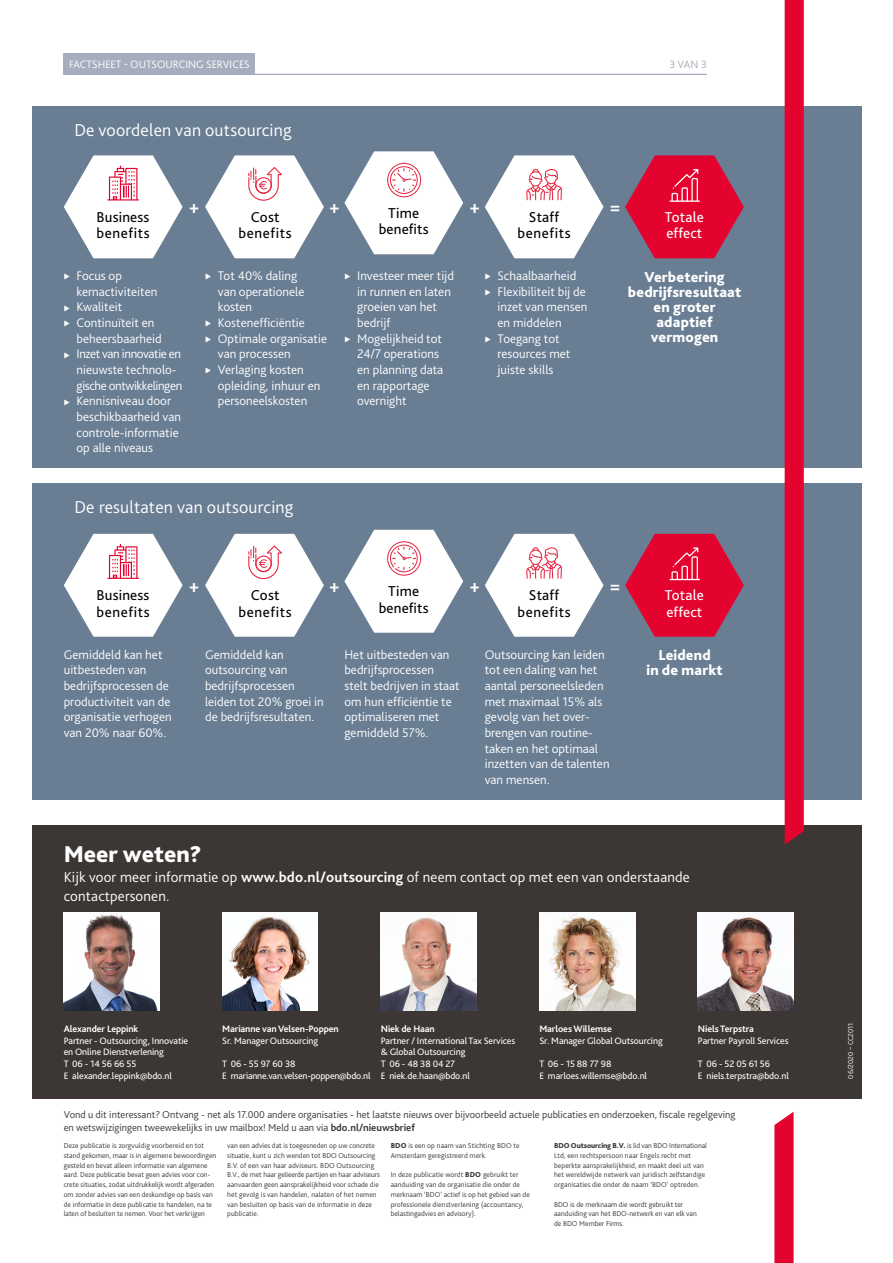
<style>
.page{position:relative;width:893px;height:1263px;background:#fff}
.page>*{position:absolute;margin:0;border:0;box-sizing:border-box;transform-origin:0 0}
.t1{font:800 24px "Bliss Pro";color:#fff}
.t2{font:300 18px "Bliss Pro";letter-spacing:.01em;color:#fff}
.t3{font:700 18px "Bliss Pro";color:#fff}
.t4{font:300 15px/19.5px "Bliss Pro";letter-spacing:.01em;color:#fff}
.t5{font:800 15px/15px "Bliss Pro";letter-spacing:.01em;color:#fff;text-align:center}
.t6{font:15px/16.5px "Bliss Pro";letter-spacing:.01em;color:#000}
.t7{font:15px/16.5px "Bliss Pro";letter-spacing:.04em;color:#000;text-align:center}
.t8{font:15px/16.5px "Bliss Pro";letter-spacing:.01em;color:#fff}
.t9{font:300 13.05px/15.6px "Bliss Pro";color:#fff}
.t10{font:300 11.25px "Bliss Pro";color:#fff}
.t11{font:300 11.25px "Bliss Pro";color:#a6adbc}
.t12{font:300 10.5px/13.5px "Bliss Pro";color:#3c3734}
.t13{font:9.75px/11.7px "Bliss Pro";letter-spacing:-.01em;color:#fff}
.t14{font:700 9.75px "Bliss Pro";letter-spacing:-.01em;color:#fff}
.t15{font:300 7.5px/9.8px "Bliss Pro";color:#3c3734}
.t16{font:300 7.5px "Bliss Pro";color:#fff}
.s1{font-weight:700}
.s2{font-weight:800}
</style>
<div class="page">
<div style="left:32px;top:106px;width:829px;height:362px;background:#697d93"></div>
<div style="left:32px;top:483px;width:829px;height:317px;background:#697d93"></div>
<svg style="left:774px;top:1112px;width:20px;height:151px;background:#e6173f"></svg>
<div style="left:32px;top:825px;width:829px;height:273px;background:#3c3734"></div>
<div style="left:785px;top:0;width:19px;height:844px;background:#e4032e"></div>
<img style="left:64px;top:913px;width:95px;height:97px">
<img style="left:222px;top:913px;width:96px;height:97px">
<img style="left:381px;top:913px;width:95px;height:97px">
<img style="left:539px;top:913px;width:96px;height:97px">
<img style="left:698px;top:913px;width:96px;height:97px">
<svg style="left:64px;top:155px;width:119px;height:103px"></svg>
<svg style="left:64px;top:534px;width:119px;height:103px"></svg>
<svg style="left:344px;top:151px;width:119px;height:103px"></svg>
<svg style="left:344px;top:530px;width:119px;height:103px"></svg>
<svg style="left:625px;top:155px;width:119px;height:103px"></svg>
<svg style="left:625px;top:534px;width:119px;height:103px"></svg>
<svg style="left:205px;top:155px;width:119px;height:103px"></svg>
<svg style="left:205px;top:534px;width:119px;height:103px"></svg>
<svg style="left:485px;top:155px;width:119px;height:103px"></svg>
<svg style="left:485px;top:534px;width:119px;height:103px"></svg>
<hr style="left:64px;top:74px;width:643px;height:1px;background:#a6adbc">
<div style="left:64px;top:53px;width:191px;height:21px;background:#a6adbc"></div>
<h3 class="t10" style="left:69px;top:57px;width:182px">FACTSHEET - OUTSOURCING SERVICES</h3>
<h3 class="t11" style="left:670px;top:57px;width:39px">3 VAN 3</h3>
<h2 class="t2" style="left:74px;top:119px;width:219px">De voordelen van outsourcing</h2>
<h3 class="t6" style="left:96px;top:208px;width:55px">Business benefits</h3>
<h2 class="t3" style="left:189px;top:196px;width:11px">+</h2>
<h3 class="t7" style="left:239px;top:208px;width:55px">Cost benefits</h3>
<h2 class="t3" style="left:329px;top:196px;width:11px">+</h2>
<h3 class="t6" style="left:379px;top:204px;width:51px;text-align:center">Time benefits</h3>
<h2 class="t3" style="left:470px;top:196px;width:11px">+</h2>
<h3 class="t7" style="left:517px;top:208px;width:55px">Staff benefits</h3>
<h2 class="t3" style="left:610px;top:196px;width:11px">=</h2>
<h3 class="t8" style="left:665px;top:208px;width:40px">Totale effect</h3>
<h3 class="t9" style="left:77px;top:268px;width:107px">Focus op kernactiviteiten<br>Kwaliteit<br>Continuïteit en beheersbaarheid<br>Inzet van innovatie en nieuwste technolo&shy;gische ontwikkelingen<br>Kennisniveau door beschikbaarheid van controle-informatie op alle niveaus</h3>
<h3 class="t9" style="left:218px;top:268px;width:111px">Tot 40% daling<br>van operationele kosten<br>Kostenefficiëntie<br>Optimale organisatie van processen<br>Verlaging kosten opleiding, inhuur en personeelskosten</h3>
<h3 class="t9" style="left:357px;top:268px;width:98px">Investeer meer tijd in runnen en laten groeien van het bedrijf<br>Mogelijkheid tot<br>24/7 operations en planning data en rapportage overnight</h3>
<h3 class="t9" style="left:497px;top:268px;width:91px">Schaalbaarheid<br>Flexibiliteit bij de inzet van mensen en middelen<br>Toegang tot resources met juiste skills</h3>
<h3 class="t5" style="left:628px;top:269px;width:115px">Verbetering bedrijfsresultaat en groter adaptief vermogen</h3>
<h2 class="t2" style="left:74px;top:496px;width:220px">De resultaten van outsourcing</h2>
<h3 class="t6" style="left:96px;top:587px;width:55px">Business benefits</h3>
<h2 class="t3" style="left:189px;top:574px;width:11px">+</h2>
<h3 class="t7" style="left:239px;top:587px;width:55px">Cost benefits</h3>
<h2 class="t3" style="left:329px;top:574px;width:11px">+</h2>
<h3 class="t6" style="left:379px;top:583px;width:51px;text-align:center">Time benefits</h3>
<h2 class="t3" style="left:470px;top:574px;width:11px">+</h2>
<h3 class="t7" style="left:517px;top:587px;width:55px">Staff benefits</h3>
<h2 class="t3" style="left:610px;top:574px;width:11px">=</h2>
<h3 class="t8" style="left:665px;top:587px;width:40px">Totale effect</h3>
<h3 class="t9" style="left:64px;top:646px;width:109px">Gemiddeld kan het uitbesteden van bedrijfsprocessen de productiviteit van de organisatie verhogen van 20% naar 60%.</h3>
<h3 class="t9" style="left:205px;top:646px;width:120px">Gemiddeld kan outsourcing van bedrijfsprocessen leiden tot 20% groei in de bedrijfsresultaten.</h3>
<h3 class="t9" style="left:344px;top:646px;width:117px">Het uitbesteden van bedrijfsprocessen stelt bedrijven in staat om hun efficiëntie te optimaliseren met gemiddeld 57%.</h3>
<h3 class="t9" style="left:485px;top:646px;width:126px">Outsourcing kan leiden tot een daling van het aantal personeelsleden met maximaal 15% als gevolg van het over&shy;brengen van routine&shy;taken en het optimaal inzetten van de talenten van mensen.</h3>
<h3 class="t5" style="left:646px;top:647px;width:78px">Leidend<br>in de markt</h3>
<h1 class="t1" style="left:64px;top:839px;width:139px">Meer weten?</h1>
<h3 class="t4" style="left:64px;top:867px;width:628px">Kijk voor meer informatie op <span class="s1">www.bdo.nl/outsourcing</span> of neem contact op met een van onderstaande contactpersonen.</h3>
<h3 class="t14" style="left:64px;top:1022px;width:76px">Alexander Leppink</h3>
<h3 class="t13" style="left:64px;top:1034px;width:126px">Partner - Outsourcing, Innovatie en Online Dienstverlening<br>T 06 - 14 56 66 55<br>E alexander.leppink@bdo.nl</h3>
<h3 class="t14" style="left:222px;top:1022px;width:118px">Marianne van Velsen-Poppen</h3>
<h3 class="t13" style="left:222px;top:1034px;width:97px">Sr. Manager Outsourcing</h3>
<h3 class="t13" style="left:222px;top:1057px;width:150px">T 06 - 55 97 60 38<br>E marianne.van.velsen-poppen@bdo.nl</h3>
<h3 class="t14" style="left:381px;top:1022px;width:56px">Niek de Haan</h3>
<h3 class="t13" style="left:381px;top:1034px;width:136px">Partner / International Tax Services &amp; Global Outsourcing<br>T 06 - 48 38 04 27<br>E niek.de.haan@bdo.nl</h3>
<h3 class="t14" style="left:539px;top:1022px;width:74px">Marloes Willemse</h3>
<h3 class="t13" style="left:539px;top:1034px;width:125px">Sr. Manager Global Outsourcing</h3>
<h3 class="t13" style="left:539px;top:1057px;width:109px">T 06 - 15 88 77 98<br>E marloes.willemse@bdo.nl</h3>
<h3 class="t14" style="left:698px;top:1022px;width:57px">Niels Terpstra</h3>
<h3 class="t13" style="left:698px;top:1034px;width:92px">Partner Payroll Services</h3>
<h3 class="t13" style="left:698px;top:1057px;width:92px">T 06 - 52 05 61 56<br>E niels.terpstra@bdo.nl</h3>
<p class="t12" style="left:64px;top:1107px;width:673px">Vond u dit interessant? Ontvang - net als 17.000 andere organisaties - het laatste nieuws over bijvoorbeeld actuele publicaties en onderzoeken, fiscale regelgeving en wetswijzigingen tweewekelijks in uw mailbox! Meld u aan via <span class="s1">bdo.nl/nieuwsbrief</span></p>
<p class="t15" style="left:64px;top:1141px;width:154px">Deze publicatie is zorgvuldig voorbereid en tot stand gekomen, maar is in algemene bewoordingen gesteld en bevat alleen informatie van algemene aard. Deze publicatie bevat geen advies voor con&shy;crete situaties, zodat uitdrukkelijk wordt afgeraden om zonder advies van een deskundige op basis van de informatie in deze publicatie te handelen, na te laten of besluiten te nemen. Voor het verkrijgen</p>
<p class="t15" style="left:227px;top:1141px;width:154px">van een advies dat is toegesneden op uw concrete situatie, kunt u zich wenden tot BDO Outsourcing B.V. of een van haar adviseurs. BDO Outsourcing B.V., de met haar gelieerde partijen en haar adviseurs aanvaarden geen aansprakelijkheid voor schade die het gevolg is van handelen, nalaten of het nemen van besluiten op basis van de informatie in deze publicatie.</p>
<p class="t15" style="left:391px;top:1141px;width:130px"><span class="s2">BDO</span> is een op naam van Stichting BDO te<br>Amsterdam geregistreerd merk.</p>
<p class="t15" style="left:391px;top:1170px;width:141px">In deze publicatie wordt <span class="s2">BDO</span> gebruikt ter aanduiding van de organisatie die onder de merknaam ‘BDO’ actief is op het gebied van de professionele dienstverlening (accountancy, belastingadvies en advisory).</p>
<p class="t15" style="left:554px;top:1141px;width:154px"><span class="s2">BDO Outsourcing B.V.</span> is lid van BDO International Ltd, een rechtspersoon naar Engels recht met beperkte aansprakelijkheid, en maakt deel uit van het wereldwijde netwerk van juridisch zelfstandige organisaties die onder de naam ‘BDO’ optreden.</p>
<p class="t15" style="left:554px;top:1199px;width:144px">BDO is de merknaam die wordt gebruikt ter aanduiding van het BDO-netwerk en van elk van de BDO Member Firms.</p>
<p class="t16" style="left:846px;top:1078px;width:58px;rotate:-90deg">06/2020 – CC2011</p>
</div>
